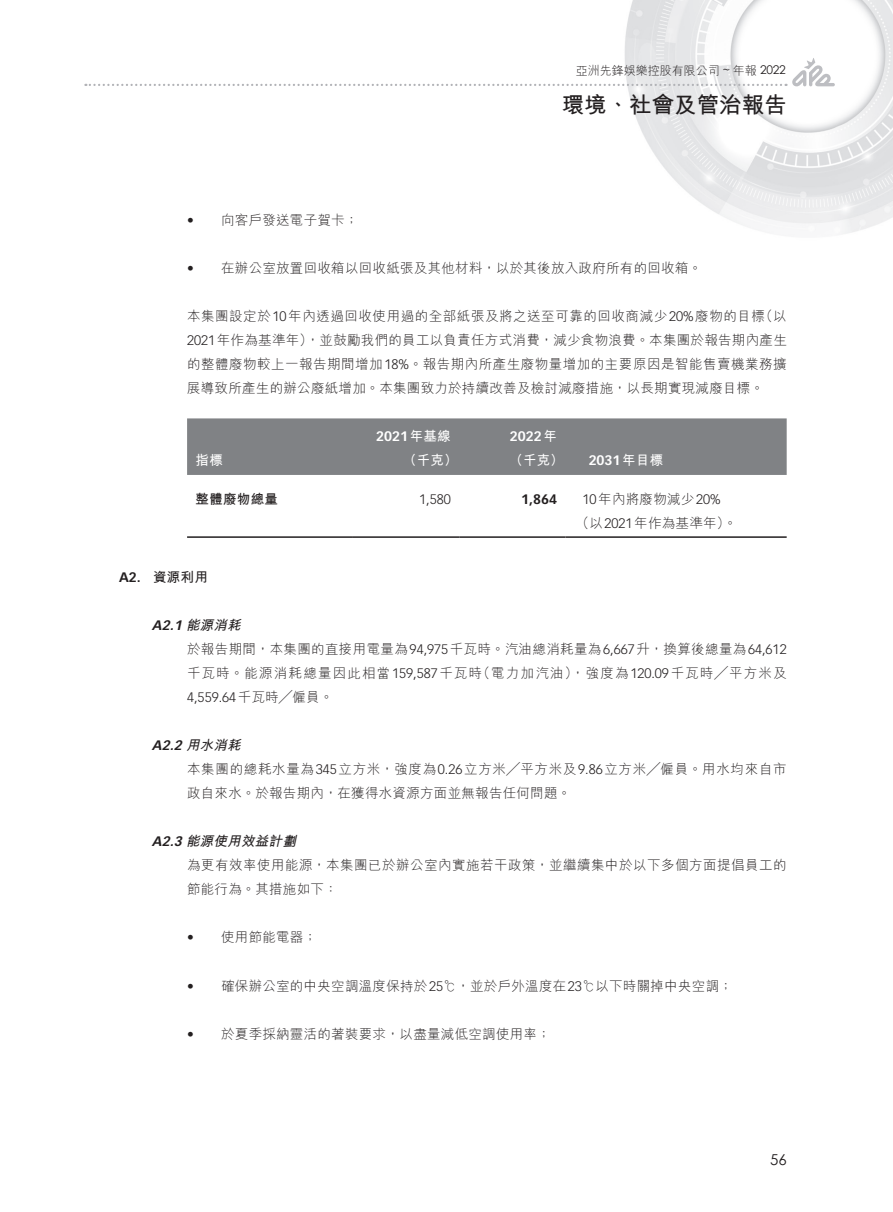
<style>
.page{position:relative;width:893px;height:1212px;background:#fff}
.page>*{position:absolute;margin:0;border:0;box-sizing:border-box;transform-origin:0 0}
.t1{font:700 22.5px "M Hei HK";color:#231f20}
.t2{font:15px "Century Gothic";color:#231f20}
.t3{font:300 13.5px/24px "M Hei HK";letter-spacing:.02em;color:#231f20}
.t4{font:300 13.5px/24px "M Hei HK";letter-spacing:.05em;color:#231f20}
.t5{font:300 13.5px "Vectora LT Std";color:#231f20}
.t6{font:700 13.5px "Vectora LT Std";color:#fff}
.t7{font:italic 700 13.5px "Vectora LT Std";color:#231f20}
.t8{font:700 13.5px "M Hei HK";letter-spacing:.02em;color:#231f20}
.t9{font:700 13.5px "M Hei HK";color:#fff}
.t10{font:700 13.5px "Vectora LT Std";color:#231f20}
.t11{font:300 12px "M Hei HK";color:#231f20}
.s1{font-family:"Century Gothic";font-weight:400}
.s2{font-family:"Vectora LT Std"}
.s3{font-family:"M Hei HK"}
.s4{font-family:"Vectora LT Std";font-weight:700;font-style:italic}
.s5{font-weight:700;font-style:italic}
</style>
<div class="page">
<img style="left:84px;top:0;width:809px;height:234px">
<svg style="left:85px;top:58px;width:750px;height:29px"></svg>
<div style="left:187px;top:418px;width:600px;height:57px;background:#808285"></div>
<hr style="left:187px;top:536px;width:166px;height:2px;background:#231f20">
<hr style="left:353px;top:536px;width:106px;height:2px;background:#231f20">
<hr style="left:459px;top:536px;width:107px;height:2px;background:#231f20">
<hr style="left:566px;top:536px;width:221px;height:2px;background:#231f20">
<p class="t11" style="left:576px;top:64px;width:212px">亞洲先鋒娛樂控股有限公司 <span class="s1">~</span> 年報 <span class="s1">2022</span></p>
<h1 class="t1" style="left:562px;top:88px;width:226px">環境、社會及管治報告</h1>
<p class="t3" style="left:187px;top:208px;width:173px"><span class="s2">•</span> 向客戶發送電子賀卡；</p>
<p class="t3" style="left:187px;top:256px;width:516px"><span class="s2">•</span> 在辦公室放置回收箱以回收紙張及其他材料，以於其後放入政府所有的回收箱。</p>
<p class="t3" style="left:187px;top:304px;width:601px;text-align:justify">本集團設定於<span class="s2">10</span>年內透過回收使用過的全部紙張及將之送至可靠的回收商減少<span class="s2">20%</span>廢物的目標（以<span class="s2">2021</span>年作為基準年），並鼓勵我們的員工以負責任方式消費，減少食物浪費。本集團於報告期內產生的整體廢物較上一報告期間增加<span class="s2">18%</span>。報告期內所產生廢物量增加的主要原因是智能售賣機業務擴展導致所產生的辦公廢紙增加。本集團致力於持續改善及檢討減廢措施，以長期實現減廢目標。</p>
<p class="t9" style="left:196px;top:450px;width:29px">指標</p>
<p class="t6" style="left:376px;top:428px;width:76px">2021<span class="s3">年基線</span></p>
<p class="t9" style="left:403px;top:450px;width:56px">（千克）</p>
<p class="t6" style="left:510px;top:428px;width:49px">2022<span class="s3">年</span></p>
<p class="t9" style="left:509px;top:450px;width:56px">（千克）</p>
<p class="t6" style="left:589px;top:452px;width:76px">2031<span class="s3">年目標</span></p>
<p class="t8" style="left:196px;top:489px;width:84px">整體廢物總量</p>
<p class="t5" style="left:419px;top:491px;width:33px">1,580</p>
<p class="t10" style="left:521px;top:491px;width:37px">1,864</p>
<p class="t3" style="left:576px;top:486px;width:163px;text-indent:7px"><span class="s2">10</span>年內將廢物減少<span class="s2">20%</span>（以<span class="s2">2021</span>年作為基準年）。</p>
<p class="t8" style="left:119px;top:568px;width:90px"><span class="s2">A2.</span> 資源利用</p>
<p class="t7" style="left:152px;top:617px;width:94px">A2.1 <span class="s3">能源消耗</span></p>
<p class="t3" style="left:187px;top:637px;width:601px">於報告期間，本集團的直接用電量為<span class="s2">94,975</span>千瓦時。汽油總消耗量為<span class="s2">6,667</span>升，換算後總量為<span class="s2">64,612</span>千瓦時。能源消耗總量因此相當<span class="s2">159,587</span>千瓦時（電力加汽油），強度為<span class="s2">120.09</span>千瓦時╱平方米及</p>
<p class="t5" style="left:187px;top:690px;width:148px">4,559.64<span class="s3">千瓦時╱僱員。</span></p>
<p class="t7" style="left:152px;top:737px;width:94px">A2.2 <span class="s3">用水消耗</span></p>
<p class="t4" style="left:187px;top:757px;width:601px">本集團的總耗水量為<span class="s2">345</span>立方米，強度為<span class="s2">0.26</span>立方米╱平方米及<span class="s2">9.86</span>立方米╱僱員。用水均來自市政自來水。於報告期內，在獲得水資源方面並無報告任何問題。</p>
<p class="t3" style="left:187px;top:829px;width:601px;text-indent:-35px"><span class="s4">A2.3</span> <span class="s5">能源使用效益計劃<br></span>為更有效率使用能源，本集團已於辦公室內實施若干政策，並繼續集中於以下多個方面提倡員工的節能行為。其措施如下：</p>
<p class="t3" style="left:187px;top:925px;width:131px"><span class="s2">•</span> 使用節能電器；</p>
<p class="t3" style="left:187px;top:973px;width:547px"><span class="s2">•</span> 確保辦公室的中央空調溫度保持於<span class="s2">25</span>℃，並於戶外溫度在<span class="s2">23</span>℃以下時關掉中央空調；</p>
<p class="t3" style="left:187px;top:1021px;width:365px"><span class="s2">•</span> 於夏季採納靈活的著裝要求，以盡量減低空調使用率；</p>
<p class="t2" style="left:770px;top:1149px;width:18px">56</p>
</div>
